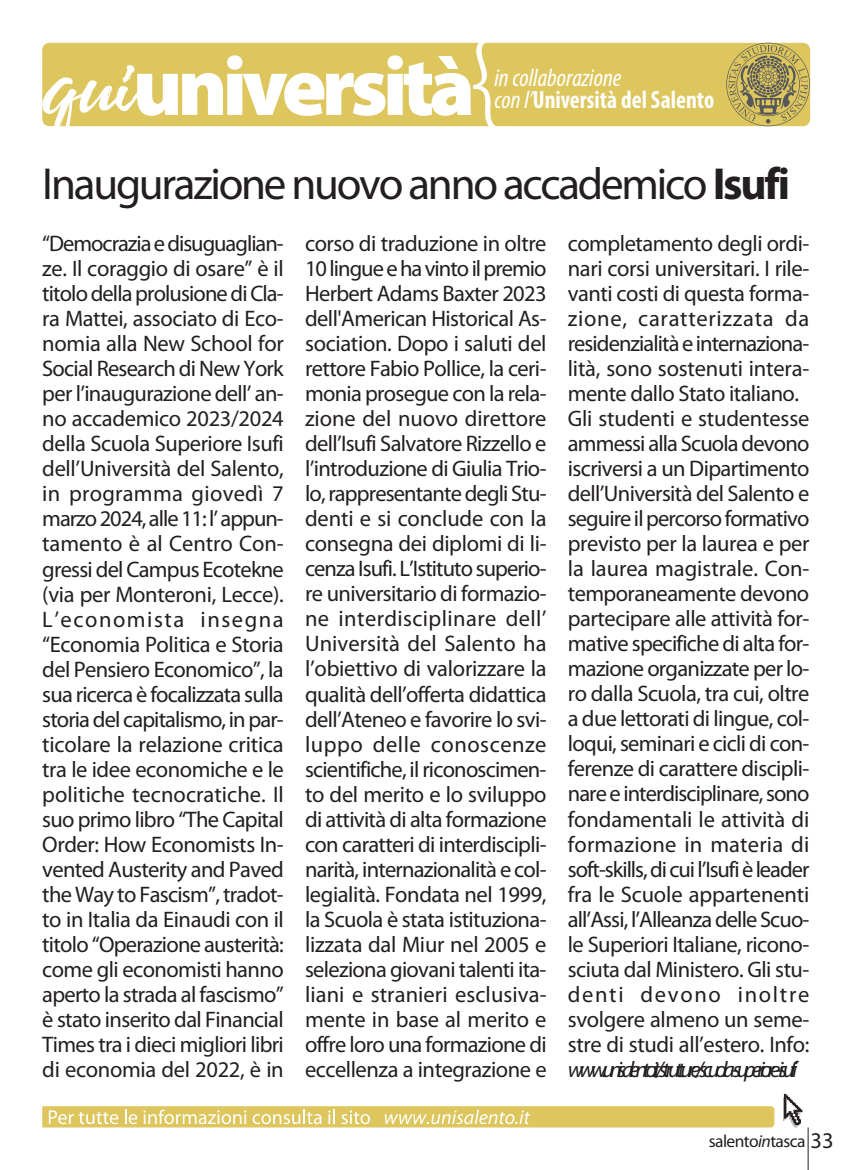
<style>
.page{position:relative;width:851px;height:1170px;background:#fff}
.page>*{position:absolute;margin:0;border:0;box-sizing:border-box;transform-origin:0 0}
.t1{font:900 83.5px "Myriad Pro";letter-spacing:-.06em;color:#fff}
.t2{font:45px "Myriad Pro";letter-spacing:-.05em;color:#231f20}
.t3{font:700 condensed 25px "Myriad Pro";color:#fff;scale:.95 1}
.t4{font:italic condensed 25px "Myriad Pro";color:#fff}
.t5{font:22.5px/25px "Myriad Pro";letter-spacing:-.025em;color:#231f20;text-align:justify}
.t6{font:italic 22.5px "Myriad Pro";letter-spacing:-.2em;color:#231f20}
.t7{font:17.5px "Myriad Pro";letter-spacing:-.035em;color:#231f20}
.s1{font-family:"Playlist Script";font-weight:400;font-size:90px}
.s2{font-weight:400;font-style:italic}
.s3{font-weight:700}
.s4{font-style:italic}
.s5{font-size:22.5px}
</style>
<div class="page">
<svg style="left:42px;top:1106px;width:732px;height:21px;background:#e1cd72"></svg>
<svg style="left:783px;top:1093px;width:26px;height:76px"></svg>
<div style="left:42px;top:43px;width:768px;height:83px;background:#ddc65d;border-radius:7px"></div>
<svg style="left:473px;top:42px;width:33px;height:85px"></svg>
<svg style="left:726px;top:43px;width:83px;height:83px"></svg>
<h1 class="t1" style="left:42px;top:55px;width:434px"><span class="s1">qui</span>università</h1>
<p class="t4" style="left:494px;top:68px;width:128px">in collaborazione</p>
<p class="t3" style="left:494px;top:91px;width:233px"><span class="s2">con l’</span>Università del Salento</p>
<h2 class="t2" style="left:42px;top:166px;width:749px">Inaugurazione nuovo anno accademico <span class="s3">Isufi</span></h2>
<p class="t5" style="left:42px;top:233px;width:243px">“Democrazia e disuguaglian&shy;ze. Il coraggio di osare” è il titolo della prolusione di Cla&shy;ra Mattei, associato di Eco&shy;nomia alla New School for Social Research di New York per l’inaugurazione dell’ an&shy;no accademico 2023/2024 della Scuola Superiore Isufi dell’Università del Salento, in programma giovedì 7 marzo 2024, alle 11: l’ appun&shy;tamento è al Centro Con&shy;gressi del Campus Ecotekne (via per Monteroni, Lecce).<br>L’economista insegna “Economia Politica e Storia del Pensiero Economico”, la sua ricerca è focalizzata sulla storia del capitalismo, in par&shy;ticolare la relazione critica tra le idee economiche e le politiche tecnocratiche. Il suo primo libro “The Capital Order: How Economists In&shy;vented Austerity and Paved the Way to Fascism”, tradot&shy;to in Italia da Einaudi con il titolo “Operazione austerità: come gli economisti hanno aperto la strada al fascismo” è stato inserito dal Financial Times tra i dieci migliori libri di economia del 2022, è in</p>
<p class="t5" style="left:305px;top:233px;width:243px">corso di traduzione in oltre 10 lingue e ha vinto il premio Herbert Adams Baxter 2023 dell'American Historical As&shy;sociation. Dopo i saluti del rettore Fabio Pollice, la ceri&shy;monia prosegue con la rela&shy;zione del nuovo direttore dell’Isufi Salvatore Rizzello e l’introduzione di Giulia Trio&shy;lo, rappresentante degli Stu&shy;denti e si conclude con la consegna dei diplomi di li&shy;cenza Isufi. L’Istituto superio&shy;re universitario di formazio&shy;ne interdisciplinare dell’ Università del Salento ha l’obiettivo di valorizzare la qualità dell’offerta didattica dell’Ateneo e favorire lo svi&shy;luppo delle conoscenze scientifiche, il riconoscimen&shy;to del merito e lo sviluppo di attività di alta formazione con caratteri di interdiscipli&shy;narità, internazionalità e col&shy;legialità. Fondata nel 1999, la Scuola è stata istituziona&shy;lizzata dal Miur nel 2005 e seleziona giovani talenti ita&shy;liani e stranieri esclusiva&shy;mente in base al merito e offre loro una formazione di eccellenza a integrazione e</p>
<p class="t5" style="left:567px;top:233px;width:243px;text-align:left">completamento degli ordi&shy;nari corsi universitari. I rile&shy;vanti costi di questa forma&shy;zione, caratterizzata da residenzialità e internaziona&shy;lità, sono sostenuti intera&shy;mente dallo Stato italiano.<br>Gli studenti e studentesse ammessi alla Scuola devono iscriversi a un Dipartimento dell’Università del Salento e seguire il percorso formativo previsto per la laurea e per la laurea magistrale. Con&shy;temporaneamente devono partecipare alle attività for&shy;mative specifiche di alta for&shy;mazione organizzate per lo&shy;ro dalla Scuola, tra cui, oltre a due lettorati di lingue, col&shy;loqui, seminari e cicli di con&shy;ferenze di carattere discipli&shy;nare e interdisciplinare, sono fondamentali le attività di formazione in materia di soft-skills, di cui l’Isufi è leader fra le Scuole appartenenti all’Assi, l’Alleanza delle Scuo&shy;le Superiori Italiane, ricono&shy;sciuta dal Ministero. Gli stu&shy;denti devono inoltre svolgere almeno un seme&shy;stre di studi all’estero. Info:</p>
<p class="t6" style="left:567px;top:1060px;width:231px">www.unisalento.it/strutture/scuola-superiore-isufi</p>
<p class="t7" style="left:708px;top:1133px;width:126px">salento<span class="s4">in</span>tasca <span class="s5">33</span></p>
</div>
